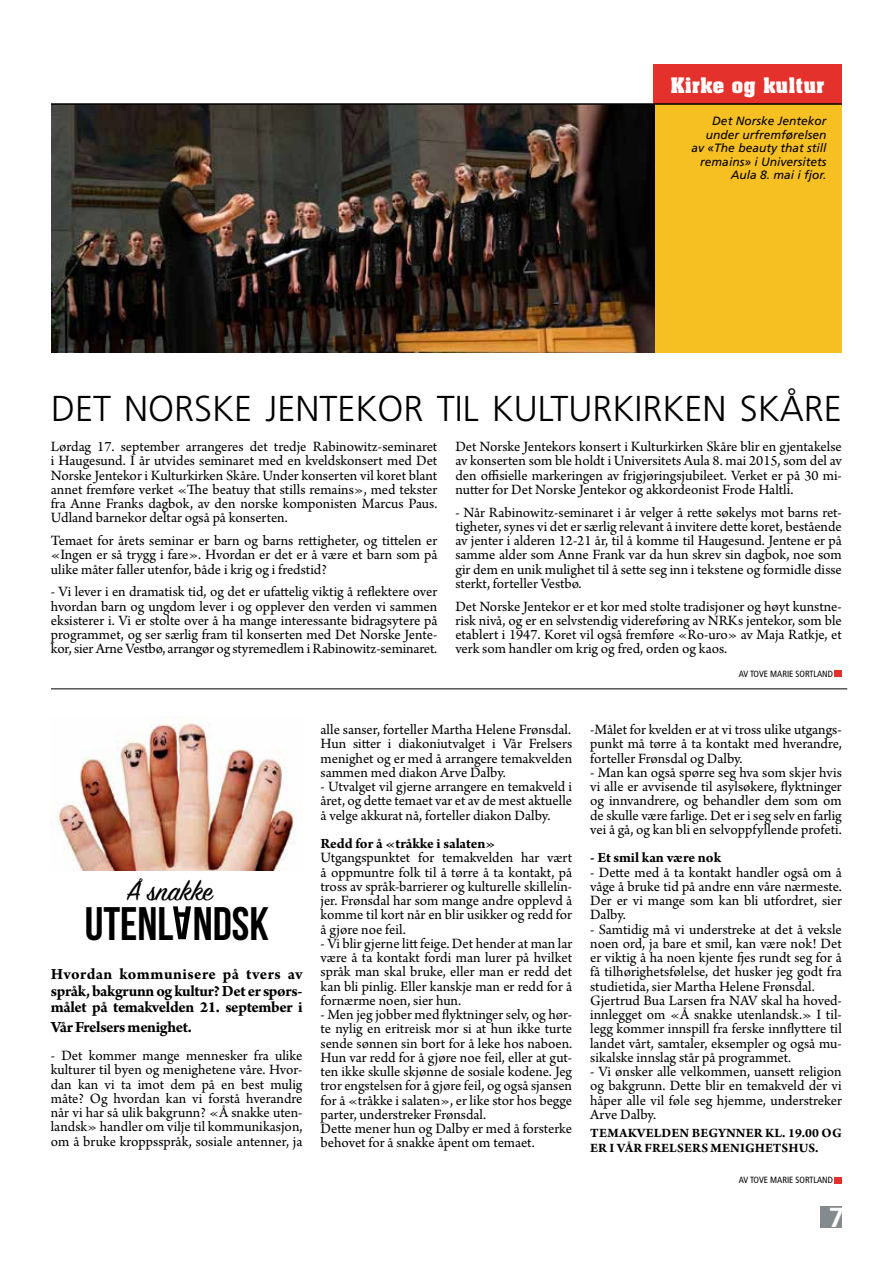
<style>
.page{position:relative;width:893px;height:1263px;background:#fff}
.page>*{position:absolute;margin:0;border:0;box-sizing:border-box;transform-origin:0 0}
.t1{font:46.95px "Bebas Neue";color:#000}
.t2{font:300 36px "Frutiger";color:#000}
.t3{font:30.75px "Sign Painter House Script";color:#000}
.t4{font:700 27.45px "Frutiger";color:#fff}
.t5{font:700 21px "Aachen BT";color:#fff}
.t6{font:700 16.5px/16.5px "Arno Pro";letter-spacing:-.025em;color:#000;text-align:justify}
.t7{font:15px/14.2px "Arno Pro";letter-spacing:-.005em;color:#000;text-align:justify}
.t8{font:700 15px "Arno Pro";letter-spacing:-.005em;color:#000}
.t9{font:700 13.5px/14.2px "Arno Pro";letter-spacing:.01em;color:#000}
.t10{font:italic 12px/13.5px "Frutiger";color:#000;text-align:right}
.t11{font:condensed 9px "Frutiger";color:#000}
</style>
<div class="page">
<div style="left:653px;top:104px;width:189px;height:248px;background:#f6bf22"></div>
<img style="left:51px;top:105px;width:604px;height:247px">
<div style="left:653px;top:64px;width:189px;height:40px;background:#e4312b"></div>
<hr style="left:51px;top:103px;width:791px;height:2px;background:#000">
<div style="left:834px;top:1176px;width:8px;height:7px;background:#e4312b"></div>
<div style="left:834px;top:670px;width:8px;height:7px;background:#e4312b"></div>
<svg style="left:173px;top:906px;width:18px;height:33px"></svg>
<img style="left:57px;top:717px;width:246px;height:154px">
<hr style="left:85px;top:960px;width:188px;height:1px;background:#000">
<hr style="left:51px;top:689px;width:796px;height:1px;background:#000">
<div style="left:821px;top:1206px;width:21px;height:22px;background:#848b8e"></div>
<h3 class="t5" style="left:670px;top:72px;width:156px">Kirke og kultur</h3>
<p class="t10" style="left:692px;top:114px;width:136px">Det Norske Jentekor under urfremførelsen av «The beauty that still remains» i Universitets<br>Aula 8. mai i fjor.</p>
<h2 class="t2" style="left:51px;top:388px;width:792px">DET NORSKE JENTEKOR TIL KULTURKIRKEN SKÅRE</h2>
<p class="t7" style="left:51px;top:440px;width:388px">Lørdag 17. september arrangeres det tredje Rabinowitz-seminaret i Haugesund. I år utvides seminaret med en kveldskonsert med Det Norske Jentekor i Kulturkirken Skåre. Under konserten vil koret blant annet fremføre verket «The beatuy that stills remains», med tekster fra Anne Franks dagbok, av den norske komponisten Marcus Paus.<br>Udland barnekor deltar også på konserten.</p>
<p class="t7" style="left:51px;top:534px;width:388px">Temaet for årets seminar er barn og barns rettigheter, og tittelen er «Ingen er så trygg i fare». Hvordan er det er å være et barn som på ulike måter faller utenfor, både i krig og i fredstid?</p>
<p class="t7" style="left:51px;top:586px;width:388px">- Vi lever i en dramatisk tid, og det er ufattelig viktig å reflektere over hvordan barn og ungdom lever i og opplever den verden vi sammen eksisterer i. Vi er stolte over å ha mange interessante bidragsytere på programmet, og ser særlig fram til konserten med Det Norske Jente&shy;kor, sier Arne Vestbø, arrangør og styremedlem i Rabinowitz-seminaret.</p>
<p class="t7" style="left:455px;top:440px;width:388px">Det Norske Jentekors konsert i Kulturkirken Skåre blir en gjentakelse av konserten som ble holdt i Universitets Aula 8. mai 2015, som del av den offisielle markeringen av frigjøringsjubileet. Verket er på 30 mi&shy;nutter for Det Norske Jentekor og akkordeonist Frode Haltli.</p>
<p class="t7" style="left:455px;top:506px;width:388px">- Når Rabinowitz-seminaret i år velger å rette søkelys mot barns ret&shy;tigheter, synes vi det er særlig relevant å invitere dette koret, bestående av jenter i alderen 12-21 år, til å komme til Haugesund. Jentene er på samme alder som Anne Frank var da hun skrev sin dagbok, noe som gir dem en unik mulighet til å sette seg inn i tekstene og formidle disse sterkt, forteller Vestbø.</p>
<p class="t7" style="left:455px;top:600px;width:388px">Det Norske Jentekor er et kor med stolte tradisjoner og høyt kunstne&shy;risk nivå, og er en selvstendig videreføring av NRKs jentekor, som ble etablert i 1947. Koret vil også fremføre «Ro-uro» av Maja Ratkje, et verk som handler om krig og fred, orden og kaos.</p>
<p class="t11" style="left:739px;top:669px;width:96px">AV TOVE MARIE SORTLAND</p>
<h3 class="t3" style="left:127px;top:872px;width:87px">Å snakke</h3>
<h1 class="t1" style="left:85px;top:897px;width:186px">UtENL NDSK</h1>
<p class="t6" style="left:51px;top:967px;width:253px">Hvordan kommunisere på tvers av språk, bakgrunn og kultur? Det er spørs&shy;målet på temakvelden 21. september i</p>
<p class="t6" style="left:51px;top:1019px;width:142px">Vår Frelsers menighet.</p>
<p class="t7" style="left:51px;top:1049px;width:253px">- Det kommer mange mennesker fra ulike kulturer til byen og menighetene våre. Hvor&shy;dan kan vi ta imot dem på en best mulig måte? Og hvordan kan vi forstå hverandre når vi har så ulik bakgrunn? «Å snakke uten&shy;landsk» handler om vilje til kommunikasjon, om å bruke kroppsspråk, sosiale antenner, ja</p>
<p class="t7" style="left:321px;top:723px;width:253px">alle sanser, forteller Martha Helene Frønsdal.<br>Hun sitter i diakoniutvalget i Vår Frelsers menighet og er med å arrangere temakvelden sammen med diakon Arve Dalby.</p>
<p class="t7" style="left:321px;top:780px;width:253px">- Utvalget vil gjerne arrangere en temakveld i året, og dette temaet var et av de mest aktuelle å velge akkurat nå, forteller diakon Dalby.</p>
<p class="t8" style="left:321px;top:835px;width:176px">Redd for å «tråkke i salaten»</p>
<p class="t7" style="left:321px;top:851px;width:253px">Utgangspunktet for temakvelden har vært å oppmuntre folk til å tørre å ta kontakt, på tross av språk-barrierer og kulturelle skillelin&shy;jer. Frønsdal har som mange andre opplevd å komme til kort når en blir usikker og redd for å gjøre noe feil.</p>
<p class="t7" style="left:321px;top:937px;width:253px">- Vi blir gjerne litt feige. Det hender at man lar være å ta kontakt fordi man lurer på hvilket språk man skal bruke, eller man er redd det kan bli pinlig. Eller kanskje man er redd for å fornærme noen, sier hun.</p>
<p class="t7" style="left:321px;top:1008px;width:253px;text-align:left">- Men jeg jobber med flyktninger selv, og hør&shy;te nylig en eritreisk mor si at hun ikke turte sende sønnen sin bort for å leke hos naboen.<br>Hun var redd for å gjøre noe feil, eller at gut&shy;ten ikke skulle skjønne de sosiale kodene. Jeg tror engstelsen for å gjøre feil, og også sjansen for å «tråkke i salaten», er like stor hos begge parter, understreker Frønsdal.<br>Dette mener hun og Dalby er med å forsterke behovet for å snakke åpent om temaet.</p>
<p class="t7" style="left:590px;top:723px;width:253px">-Målet for kvelden er at vi tross ulike utgangs&shy;punkt må tørre å ta kontakt med hverandre, forteller Frønsdal og Dalby.</p>
<p class="t7" style="left:590px;top:766px;width:253px">- Man kan også spørre seg hva som skjer hvis vi alle er avvisende til asylsøkere, flyktninger og innvandrere, og behandler dem som om de skulle være farlige. Det er i seg selv en farlig vei å gå, og kan bli en selvoppfyllende profeti.</p>
<p class="t8" style="left:590px;top:849px;width:133px">- Et smil kan være nok</p>
<p class="t7" style="left:590px;top:866px;width:253px">- Dette med å ta kontakt handler også om å våge å bruke tid på andre enn våre nærmeste.<br>Der er vi mange som kan bli utfordret, sier Dalby.</p>
<p class="t7" style="left:590px;top:923px;width:253px;text-align:left">- Samtidig må vi understreke at det å veksle noen ord, ja bare et smil, kan være nok! Det er viktig å ha noen kjente fjes rundt seg for å få tilhørighetsfølelse, det husker jeg godt fra studietida, sier Martha Helene Frønsdal.<br>Gjertrud Bua Larsen fra NAV skal ha hoved&shy;innlegget om «Å snakke utenlandsk.» I til&shy;legg kommer innspill fra ferske innflyttere til landet vårt, samtaler, eksempler og også mu&shy;sikalske innslag står på programmet.</p>
<p class="t7" style="left:590px;top:1065px;width:253px">- Vi ønsker alle velkommen, uansett religion og bakgrunn. Dette blir en temakveld der vi håper alle vil føle seg hjemme, understreker Arve Dalby.</p>
<p class="t9" style="left:590px;top:1127px;width:253px">TEMAKVELDEN BEGYNNER KL. 19.00 OG<br>ER I VÅR FRELSERS MENIGHETSHUS.</p>
<p class="t11" style="left:739px;top:1175px;width:96px">AV TOVE MARIE SORTLAND</p>
<h3 class="t4" style="left:829px;top:1201px;width:17px">7</h3>
</div>
